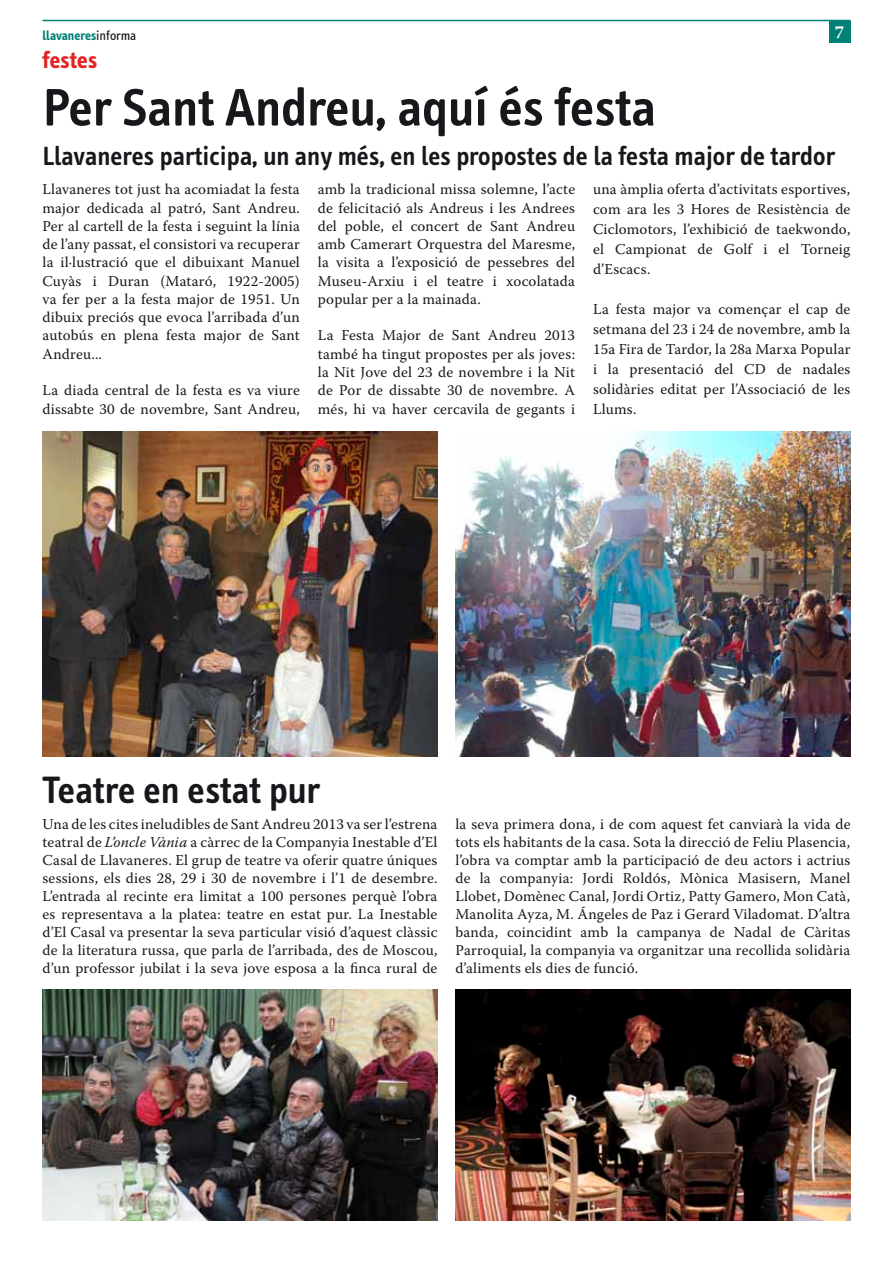
<style>
.page{position:relative;width:893px;height:1263px;background:#fff}
.page>*{position:absolute;margin:0;border:0;box-sizing:border-box;transform-origin:0 0}
.t1{font:600 54px "Info Text";color:#1a171c}
.t2{font:600 39px "Info Text";color:#1a171c}
.t3{font:600 27px "Info Text";color:#1a171c}
.t4{font:700 24px "Info Text";color:#e22422}
.t5{font:700 18px "Warnock Pro";color:#fff}
.t6{font:15px/18.3px "Warnock Pro";letter-spacing:.01em;color:#1a171c;text-align:justify}
.t7{font:700 13.5px "Info Text";color:#008176}
.s1{font-weight:400;color:#1a171c}
.s2{font-style:italic}
</style>
<div class="page">
<hr style="left:43px;top:20px;width:807px;height:1px;background:#008176">
<div style="left:829px;top:21px;width:21px;height:21px;background:#008176"></div>
<img style="left:43px;top:431px;width:394px;height:326px">
<img style="left:43px;top:990px;width:394px;height:230px">
<img style="left:455px;top:990px;width:395px;height:230px">
<img style="left:456px;top:431px;width:394px;height:326px">
<p class="t7" style="left:43px;top:28px;width:95px">llavaneres<span class="s1">informa</span></p>
<p class="t5" style="left:835px;top:21px;width:11px">7</p>
<h3 class="t4" style="left:43px;top:46px;width:56px">festes</h3>
<h1 class="t1" style="left:43px;top:77px;width:615px">Per Sant Andreu, aquí és festa</h1>
<h3 class="t3" style="left:43px;top:140px;width:794px">Llavaneres participa, un any més, en les propostes de la festa major de tardor</h3>
<p class="t6" style="left:43px;top:180px;width:259px">Llavaneres tot just ha acomiadat la festa major dedicada al patró, Sant Andreu.<br>Per al cartell de la festa i seguint la línia de l’any passat, el consistori va recuperar la il·lustració que el dibuixant Manuel Cuyàs i Duran (Mataró, 1922-2005) va fer per a la festa major de 1951. Un dibuix preciós que evoca l’arribada d’un autobús en plena festa major de Sant Andreu...</p>
<p class="t6" style="left:43px;top:381px;width:259px">La diada central de la festa es va viure dissabte 30 de novembre, Sant Andreu,</p>
<p class="t6" style="left:318px;top:180px;width:259px">amb la tradicional missa solemne, l’acte de felicitació als Andreus i les Andrees del poble, el concert de Sant Andreu amb Camerart Orquestra del Maresme, la visita a l’exposició de pessebres del Museu-Arxiu i el teatre i xocolatada popular per a la mainada.</p>
<p class="t6" style="left:318px;top:326px;width:259px">La Festa Major de Sant Andreu 2013 també ha tingut propostes per als joves: la Nit Jove del 23 de novembre i la Nit de Por de dissabte 30 de novembre. A més, hi va haver cercavila de gegants i</p>
<p class="t6" style="left:593px;top:179px;width:259px;line-height:20px">una àmplia oferta d’activitats esportives, com ara les 3 Hores de Resistència de Ciclomotors, l’exhibició de taekwondo, el Campionat de Golf i el Torneig d’Escacs.</p>
<p class="t6" style="left:593px;top:299px;width:259px;line-height:20px">La festa major va començar el cap de setmana del 23 i 24 de novembre, amb la 15a Fira de Tardor, la 28a Marxa Popular i la presentació del CD de nadales solidàries editat per l’Associació de les Llums.</p>
<h2 class="t2" style="left:43px;top:768px;width:279px">Teatre en estat pur</h2>
<p class="t6" style="left:43px;top:815px;width:396px">Una de les cites ineludibles de Sant Andreu 2013 va ser l’estrena teatral de <span class="s2">L’oncle Vània</span> a càrrec de la Companyia Inestable d’El Casal de Llavaneres. El grup de teatre va oferir quatre úniques sessions, els dies 28, 29 i 30 de novembre i l’1 de desembre.<br>L’entrada al recinte era limitat a 100 persones perquè l’obra es representava a la platea: teatre en estat pur. La Inestable d’El Casal va presentar la seva particular visió d’aquest clàssic de la literatura russa, que parla de l’arribada, des de Moscou, d’un professor jubilat i la seva jove esposa a la finca rural de</p>
<p class="t6" style="left:455px;top:815px;width:396px">la seva primera dona, i de com aquest fet canviarà la vida de tots els habitants de la casa. Sota la direcció de Feliu Plasencia, l’obra va comptar amb la participació de deu actors i actrius de la companyia: Jordi Roldós, Mònica Masisern, Manel Llobet, Domènec Canal, Jordi Ortiz, Patty Gamero, Mon Catà, Manolita Ayza, M. Ángeles de Paz i Gerard Viladomat. D’altra banda, coincidint amb la campanya de Nadal de Càritas Parroquial, la companyia va organitzar una recollida solidària d’aliments els dies de funció.</p>
</div>
